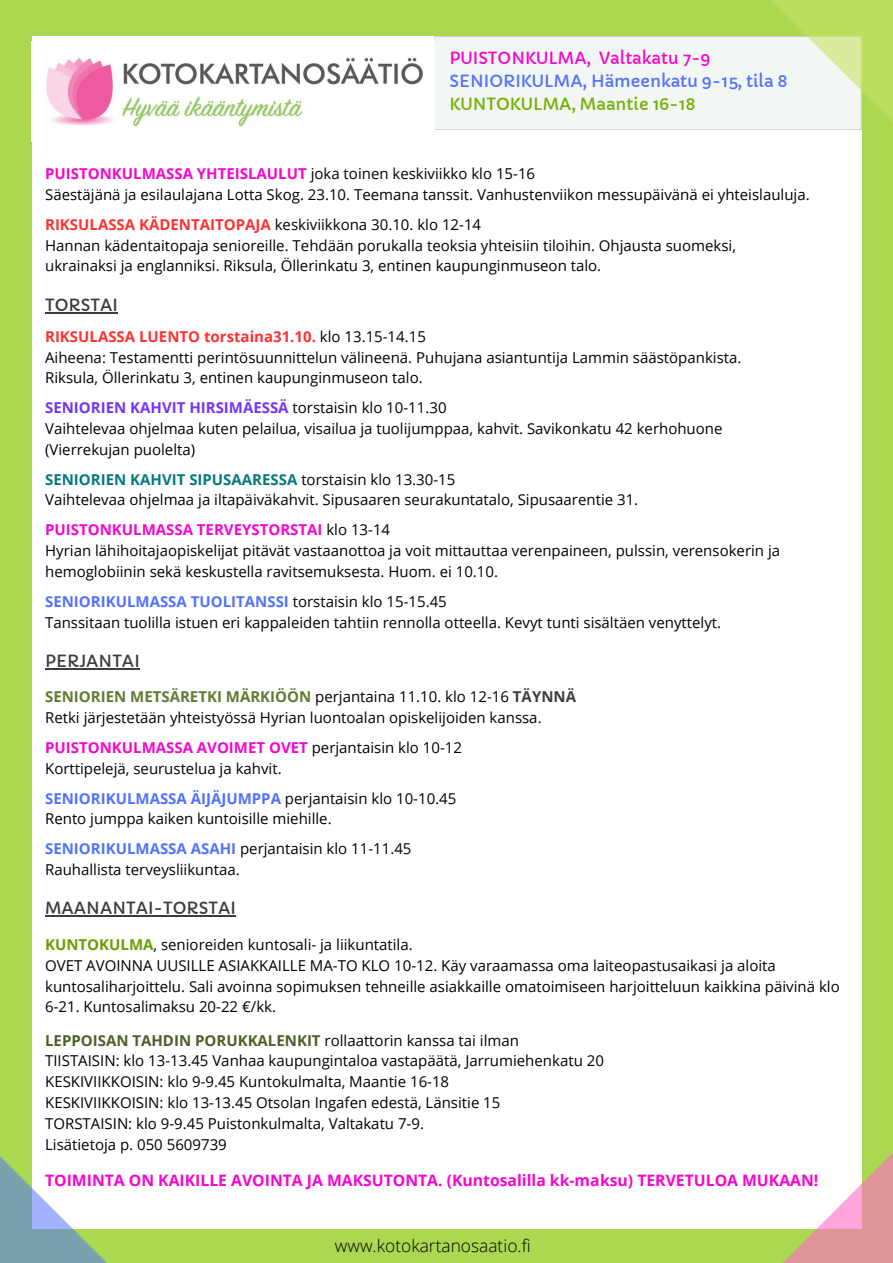
<style>
.page{position:relative;width:893px;height:1263px;background:#aad851}
.page>*{position:absolute;margin:0;border:0;box-sizing:border-box;transform-origin:0 0}
.t1{font:300 17.33px "Open Sans";color:#000}
.t2{font:16.5px/23.1px "Capriola";color:#5271ff}
.t3{font:16.5px "Capriola";color:#3d3d3c}
.t4{font:700 15.75px "Open Sans";color:#f606d0}
.t5{font:15px/20.8px "Open Sans";color:#000}
.s1{color:#f606d0}
.s2{color:#75af03}
.s3{font-weight:700;color:#f606d0}
.s4{font-weight:700;color:#ff3131}
.s5{font-weight:700;color:#7533f8}
.s6{font-weight:700;color:#04797d}
.s7{font-weight:700;color:#5271ff}
.s8{font-weight:700;color:#617b30}
.s9{font-weight:700;color:#3d3d3c}
.s10{font-weight:700;color:#699d04}
.s11{font-weight:700;color:#4c6026}
</style>
<div class="page">
<div style="left:32px;top:36px;width:829px;height:1192px;background:#fff"></div>
<svg style="left:765px;top:1136px;width:128px;height:127px"></svg>
<svg style="left:0;top:1156px;width:107px;height:107px"></svg>
<hr style="left:45px;top:312px;width:73px;height:1px;background:#3d3d3c">
<hr style="left:45px;top:668px;width:95px;height:1px;background:#3d3d3c">
<hr style="left:45px;top:915px;width:191px;height:2px;background:#3d3d3c">
<svg style="left:434px;top:0;width:459px;height:139px"></svg>
<img style="left:46px;top:57px;width:377px;height:72px">
<p class="t2" style="left:449px;top:47px;width:339px"><span class="s1">PUISTONKULMA, Valtakatu 7-9<br></span>SENIORIKULMA, Hämeenkatu 9-15, tila 8<br><span class="s2">KUNTOKULMA, Maantie 16-18</span></p>
<p class="t5" style="left:45px;top:163px;width:766px"><span class="s3">PUISTONKULMASSA YHTEISLAULUT</span> joka toinen keskiviikko klo 15-16<br>Säestäjänä ja esilaulajana Lotta Skog. 23.10. Teemana tanssit. Vanhustenviikon messupäivänä ei yhteislauluja.</p>
<p class="t5" style="left:45px;top:214px;width:692px"><span class="s4">RIKSULASSA KÄDENTAITOPAJA</span> keskiviikkona 30.10. klo 12-14<br>Hannan kädentaitopaja senioreille. Tehdään porukalla teoksia yhteisiin tiloihin. Ohjausta suomeksi, ukrainaksi ja englanniksi. Riksula, Öllerinkatu 3, entinen kaupunginmuseon talo.</p>
<p class="t3" style="left:45px;top:295px;width:74px">TORSTAI</p>
<p class="t5" style="left:45px;top:326px;width:698px"><span class="s4">RIKSULASSA LUENTO torstaina31.10.</span> klo 13.15-14.15<br>Aiheena: Testamentti perintösuunnittelun välineenä. Puhujana asiantuntija Lammin säästöpankista.<br>Riksula, Öllerinkatu 3, entinen kaupunginmuseon talo.</p>
<p class="t5" style="left:45px;top:397px;width:679px"><span class="s5">SENIORIEN KAHVIT HIRSIMÄESSÄ</span> torstaisin klo 10-11.30<br>Vaihtelevaa ohjelmaa kuten pelailua, visailua ja tuolijumppaa, kahvit. Savikonkatu 42 kerhohuone (Vierrekujan puolelta)</p>
<p class="t5" style="left:45px;top:468px;width:594px"><span class="s6">SENIORIEN KAHVIT SIPUSAARESSA</span> torstaisin klo 13.30-15<br>Vaihtelevaa ohjelmaa ja iltapäiväkahvit. Sipusaaren seurakuntatalo, Sipusaarentie 31.</p>
<p class="t5" style="left:45px;top:519px;width:736px"><span class="s3">PUISTONKULMASSA TERVEYSTORSTAI</span> klo 13-14<br>Hyrian lähihoitajaopiskelijat pitävät vastaanottoa ja voit mittauttaa verenpaineen, pulssin, verensokerin ja hemoglobiinin sekä keskustella ravitsemuksesta. Huom. ei 10.10.</p>
<p class="t5" style="left:45px;top:590px;width:677px"><span class="s7">SENIORIKULMASSA TUOLITANSSI</span> torstaisin klo 15-15.45<br>Tanssitaan tuolilla istuen eri kappaleiden tahtiin rennolla otteella. Kevyt tunti sisältäen venyttelyt.</p>
<p class="t3" style="left:45px;top:651px;width:96px">PERJANTAI</p>
<p class="t5" style="left:45px;top:686px;width:532px"><span class="s8">SENIORIEN METSÄRETKI MÄRKIÖÖN</span> perjantaina 11.10. klo 12-16 <span class="s9">TÄYNNÄ<br></span>Retki järjestetään yhteistyössä Hyrian luontoalan opiskelijoiden kanssa.</p>
<p class="t5" style="left:45px;top:737px;width:418px"><span class="s3">PUISTONKULMASSA AVOIMET OVET</span> perjantaisin klo 10-12<br>Korttipelejä, seurustelua ja kahvit.</p>
<p class="t5" style="left:45px;top:787px;width:413px"><span class="s7">SENIORIKULMASSA ÄIJÄJUMPPA</span> perjantaisin klo 10-10.45<br>Rento jumppa kaiken kuntoisille miehille.</p>
<p class="t5" style="left:45px;top:838px;width:368px"><span class="s7">SENIORIKULMASSA ASAHI</span> perjantaisin klo 11-11.45<br>Rauhallista terveysliikuntaa.</p>
<p class="t3" style="left:45px;top:898px;width:192px">MAANANTAI-TORSTAI</p>
<p class="t5" style="left:45px;top:934px;width:796px"><span class="s10">KUNTOKULMA</span>, senioreiden kuntosali- ja liikuntatila.<br>OVET AVOINNA UUSILLE ASIAKKAILLE MA-TO KLO 10-12. Käy varaamassa oma laiteopastusaikasi ja aloita kuntosaliharjoittelu. Sali avoinna sopimuksen tehneille asiakkaille omatoimiseen harjoitteluun kaikkina päivinä klo 6-21. Kuntosalimaksu 20-22 €/kk.</p>
<p class="t5" style="left:45px;top:1029px;width:560px"><span class="s11">LEPPOISAN TAHDIN PORUKKALENKIT</span> rollaattorin kanssa tai ilman<br>TIISTAISIN: klo 13-13.45 Vanhaa kaupungintaloa vastapäätä, Jarrumiehenkatu 20<br>KESKIVIIKKOISIN: klo 9-9.45 Kuntokulmalta, Maantie 16-18<br>KESKIVIIKKOISIN: klo 13-13.45 Otsolan Ingafen edestä, Länsitie 15<br>TORSTAISIN: klo 9-9.45 Puistonkulmalta, Valtakatu 7-9.<br>Lisätietoja p. 050 5609739</p>
<p class="t4" style="left:45px;top:1169px;width:774px">TOIMINTA ON KAIKILLE AVOINTA JA MAKSUTONTA. (Kuntosalilla kk-maksu) TERVETULOA MUKAAN!</p>
<h3 class="t1" style="left:335px;top:1233px;width:197px">www.kotokartanosaatio.fi</h3>
</div>
